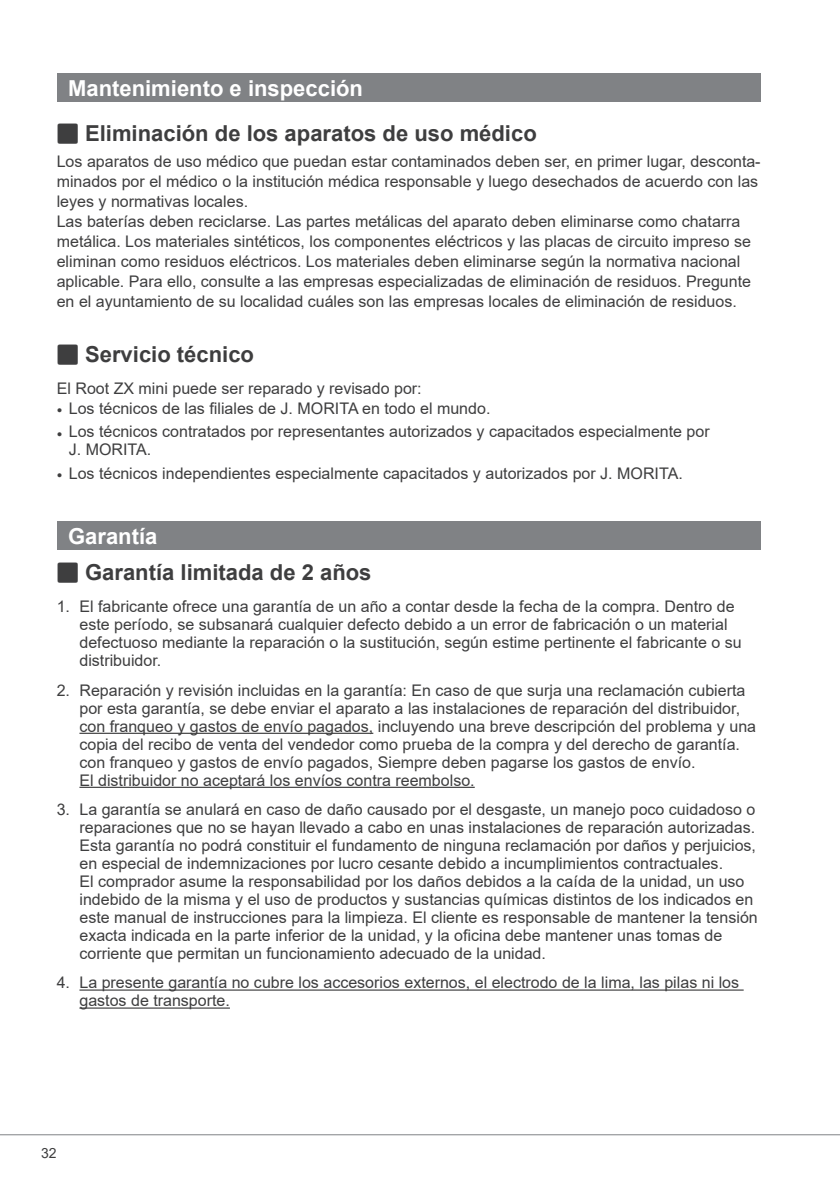
<style>
.page{position:relative;width:840px;height:1191px;background:#fff}
.page>*{position:absolute;margin:0;border:0;box-sizing:border-box;transform-origin:0 0}
.t1{font:700 22px/36.6px "Arial";color:#3e3e3f}
.t2{font:700 22px "Arial";color:#fff}
.t3{font:16px/18px "Arial";color:#3e3e3f}
.t4{font:14px "Arial";color:#3e3e3f}
.s1{font-family:"Shin Go Pro";font-weight:500}
.s2{color:#fff}
</style>
<div class="page">
<hr style="left:0;top:1134px;width:839px;height:1px;background:#808285">
<div style="left:57px;top:74px;width:703px;height:28px;background:#808285"></div>
<div style="left:57px;top:522px;width:703px;height:28px;background:#808285"></div>
<hr style="left:79px;top:732px;width:294px;height:2px;background:#3e3e3f">
<hr style="left:79px;top:786px;width:395px;height:2px;background:#3e3e3f">
<hr style="left:79px;top:989px;width:664px;height:1px;background:#3e3e3f">
<hr style="left:79px;top:1007px;width:151px;height:1px;background:#3e3e3f">
<h1 class="t2" style="left:68px;top:73px;width:296px">Mantenimiento e inspección</h1>
<h1 class="t1" style="left:57px;top:115px;width:481px"><span class="s1">⹅</span> Eliminación de los aparatos de uso médico</h1>
<p class="t3" style="left:57px;top:151px;width:704px;line-height:20px">Los aparatos de uso médico que puedan estar contaminados deben ser, en primer lugar, desconta&shy;minados por el médico o la institución médica responsable y luego desechados de acuerdo con las leyes y normativas locales.<br>Las baterías deben reciclarse. Las partes metálicas del aparato deben eliminarse como chatarra metálica. Los materiales sintéticos, los componentes eléctricos y las placas de circuito impreso se eliminan como residuos eléctricos. Los materiales deben eliminarse según la normativa nacional aplicable. Para ello, consulte a las empresas especializadas de eliminación de residuos. Pregunte en el ayuntamiento de su localidad cuáles son las empresas locales de eliminación de residuos.</p>
<h1 class="t1" style="left:57px;top:336px;width:199px"><span class="s1">⹅</span> Servicio técnico</h1>
<p class="t3" style="left:57px;top:379px;width:366px">El Root ZX mini puede ser reparado y revisado por:</p>
<p class="t3" style="left:57px;top:399px;width:435px">• Los técnicos de las filiales de J. MORITA en todo el mundo.</p>
<p class="t3" style="left:69px;top:423px;width:642px;text-indent:-12px">• Los técnicos contratados por representantes autorizados y capacitados especialmente por<br>J. MORITA.</p>
<p class="t3" style="left:57px;top:464px;width:627px">• Los técnicos independientes especialmente capacitados y autorizados por J. MORITA.</p>
<h1 class="t1" style="left:57px;top:518px;width:316px;text-indent:11px"><span class="s2">Garantía<br></span><span class="s1">⹅</span> Garantía limitada de 2 años</h1>
<p class="t3" style="left:79px;top:597px;width:663px;text-indent:-23px">1. El fabricante ofrece una garantía de un año a contar desde la fecha de la compra. Dentro de este período, se subsanará cualquier defecto debido a un error de fabricación o un material defectuoso mediante la reparación o la sustitución, según estime pertinente el fabricante o su distribuidor.</p>
<p class="t3" style="left:79px;top:681px;width:677px;text-indent:-23px">2. Reparación y revisión incluidas en la garantía: En caso de que surja una reclamación cubierta por esta garantía, se debe enviar el aparato a las instalaciones de reparación del distribuidor, con franqueo y gastos de envío pagados, incluyendo una breve descripción del problema y una copia del recibo de venta del vendedor como prueba de la compra y del derecho de garantía. con franqueo y gastos de envío pagados, Siempre deben pagarse los gastos de envío.<br>El distribuidor no aceptará los envíos contra reembolso.</p>
<p class="t3" style="left:79px;top:800px;width:679px;text-indent:-23px">3. La garantía se anulará en caso de daño causado por el desgaste, un manejo poco cuidadoso o reparaciones que no se hayan llevado a cabo en unas instalaciones de reparación autorizadas.<br>Esta garantía no podrá constituir el fundamento de ninguna reclamación por daños y perjuicios, en especial de indemnizaciones por lucro cesante debido a incumplimientos contractuales.<br>El comprador asume la responsabilidad por los daños debidos a la caída de la unidad, un uso indebido de la misma y el uso de productos y sustancias químicas distintos de los indicados en este manual de instrucciones para la limpieza. El cliente es responsable de mantener la tensión exacta indicada en la parte inferior de la unidad, y la oficina debe mantener unas tomas de corriente que permitan un funcionamiento adecuado de la unidad.</p>
<p class="t3" style="left:79px;top:973px;width:660px;text-indent:-23px">4. La presente garantía no cubre los accesorios externos, el electrodo de la lima, las pilas ni los gastos de transporte.</p>
<p class="t4" style="left:41px;top:1143px;width:17px">32</p>
</div>
